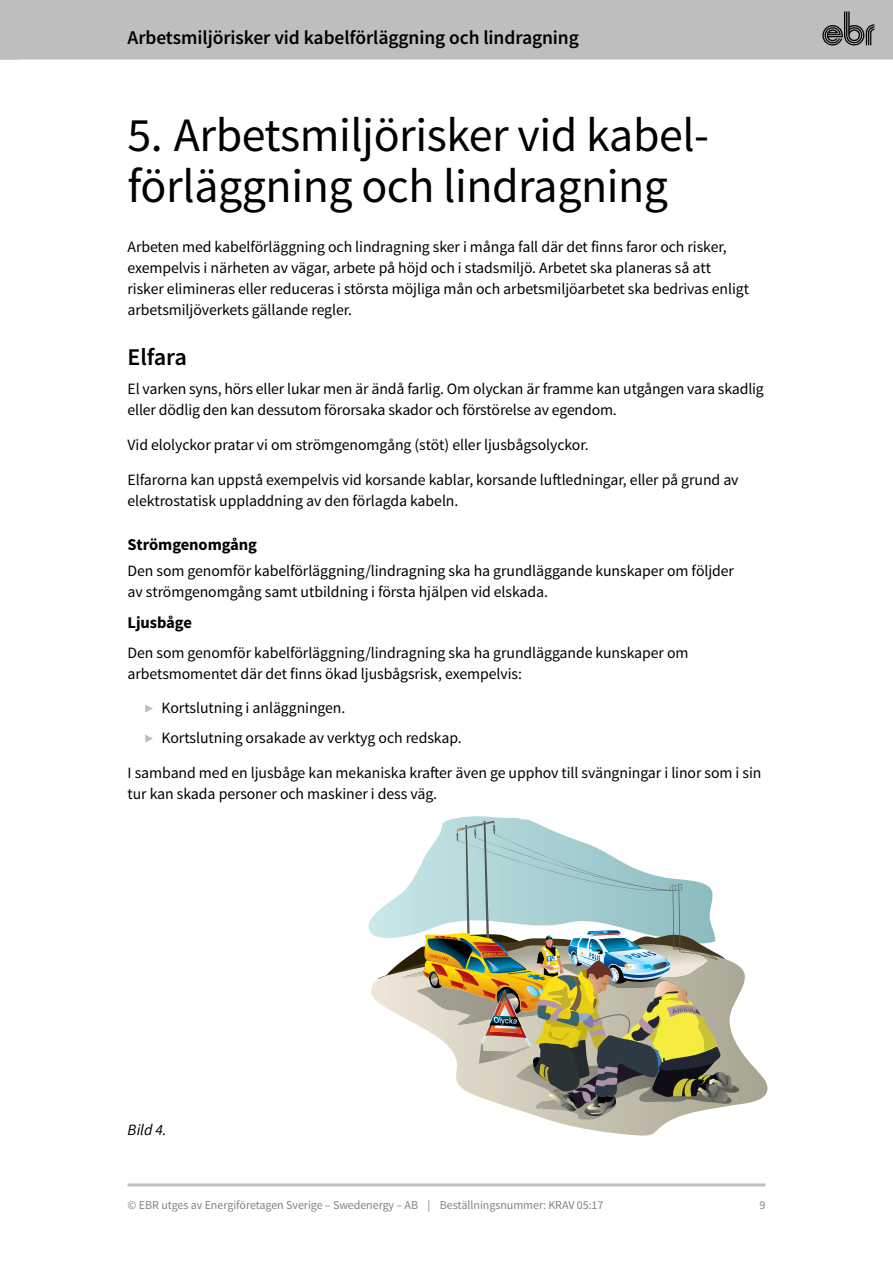
<style>
.page{position:relative;width:893px;height:1263px;background:#fff}
.page>*{position:absolute;margin:0;border:0;box-sizing:border-box;transform-origin:0 0}
.t1{font:48px/51px "Source Sans Pro";letter-spacing:-.01em;color:#000}
.t2{font:600 24px "Source Sans Pro";letter-spacing:-.005em;color:#000}
.t3{font:600 19.5px "Source Sans Pro";letter-spacing:-.005em;color:#000}
.t4{font:700 16.5px "Source Sans Pro";letter-spacing:-.005em;color:#000}
.t5{font:15.75px/21px "Source Sans Pro";letter-spacing:-.005em;color:#000}
.t6{font:italic 15.75px "Source Sans Pro";color:#000}
.t7{font:12px "Source Sans Pro";letter-spacing:-.005em;color:#808285}
.s1{font-weight:300;color:#bcbec0}
</style>
<div class="page">
<div style="left:0;top:0;width:893px;height:60px;background:#bcbec0"></div>
<hr style="left:128px;top:1183px;width:637px;height:3px;background:#bcbec0">
<svg style="left:822px;top:11px;width:52px;height:35px;background:#848586"></svg>
<svg style="left:369px;top:816px;width:162px;height:121px"></svg>
<svg style="left:371px;top:969px;width:396px;height:167px"></svg>
<img style="left:377px;top:821px;width:365px;height:299px">
<p class="t3" style="left:128px;top:26px;width:453px">Arbetsmiljörisker vid kabelförläggning och lindragning</p>
<h1 class="t1" style="left:128px;top:110px;width:583px">5. Arbetsmiljörisker vid kabel&shy;förläggning och lindragning</h1>
<p class="t5" style="left:128px;top:237px;width:623px">Arbeten med kabelförläggning och lindragning sker i många fall där det finns faror och risker, exempelvis i närheten av vägar, arbete på höjd och i stadsmiljö. Arbetet ska planeras så att risker elimineras eller reduceras i största möjliga mån och arbetsmiljöarbetet ska bedrivas enligt arbetsmiljöverkets gällande regler.</p>
<h2 class="t2" style="left:128px;top:341px;width:61px">Elfara</h2>
<p class="t5" style="left:128px;top:378px;width:638px">El varken syns, hörs eller lukar men är ändå farlig. Om olyckan är framme kan utgången vara skadlig eller dödlig den kan dessutom förorsaka skador och förstörelse av egendom.</p>
<p class="t5" style="left:128px;top:434px;width:463px">Vid elolyckor pratar vi om strömgenomgång (stöt) eller ljusbågsolyckor.</p>
<p class="t5" style="left:128px;top:469px;width:613px">Elfarorna kan uppstå exempelvis vid korsande kablar, korsande luftledningar, eller på grund av elektrostatisk uppladdning av den förlagda kabeln.</p>
<p class="t4" style="left:128px;top:534px;width:131px">Strömgenomgång</p>
<p class="t5" style="left:128px;top:561px;width:608px">Den som genomför kabelförläggning/lindragning ska ha grundläggande kunskaper om följder av strömgenomgång samt utbildning i första hjälpen vid elskada.</p>
<p class="t4" style="left:128px;top:612px;width:66px">Ljusbåge</p>
<p class="t5" style="left:128px;top:643px;width:563px">Den som genomför kabelförläggning/lindragning ska ha grundläggande kunskaper om arbetsmomentet där det finns ökad ljusbågsrisk, exempelvis:</p>
<p class="t5" style="left:145px;top:693px;width:319px;line-height:29.5px"><span class="s1">▶</span> Kortslutning i anläggningen.<br><span class="s1">▶</span> Kortslutning orsakade av verktyg och redskap.</p>
<p class="t5" style="left:128px;top:762px;width:635px">I samband med en ljusbåge kan mekaniska krafter även ge upphov till svängningar i linor som i sin tur kan skada personer och maskiner i dess väg.</p>
<p class="t6" style="left:128px;top:1120px;width:41px">Bild 4.</p>
<p class="t7" style="left:128px;top:1197px;width:477px">© EBR utges av Energiföretagen Sverige – Swedenergy – AB | Beställningsnummer: KRAV 05:17</p>
<p class="t7" style="left:759px;top:1197px;width:7px">9</p>
</div>
